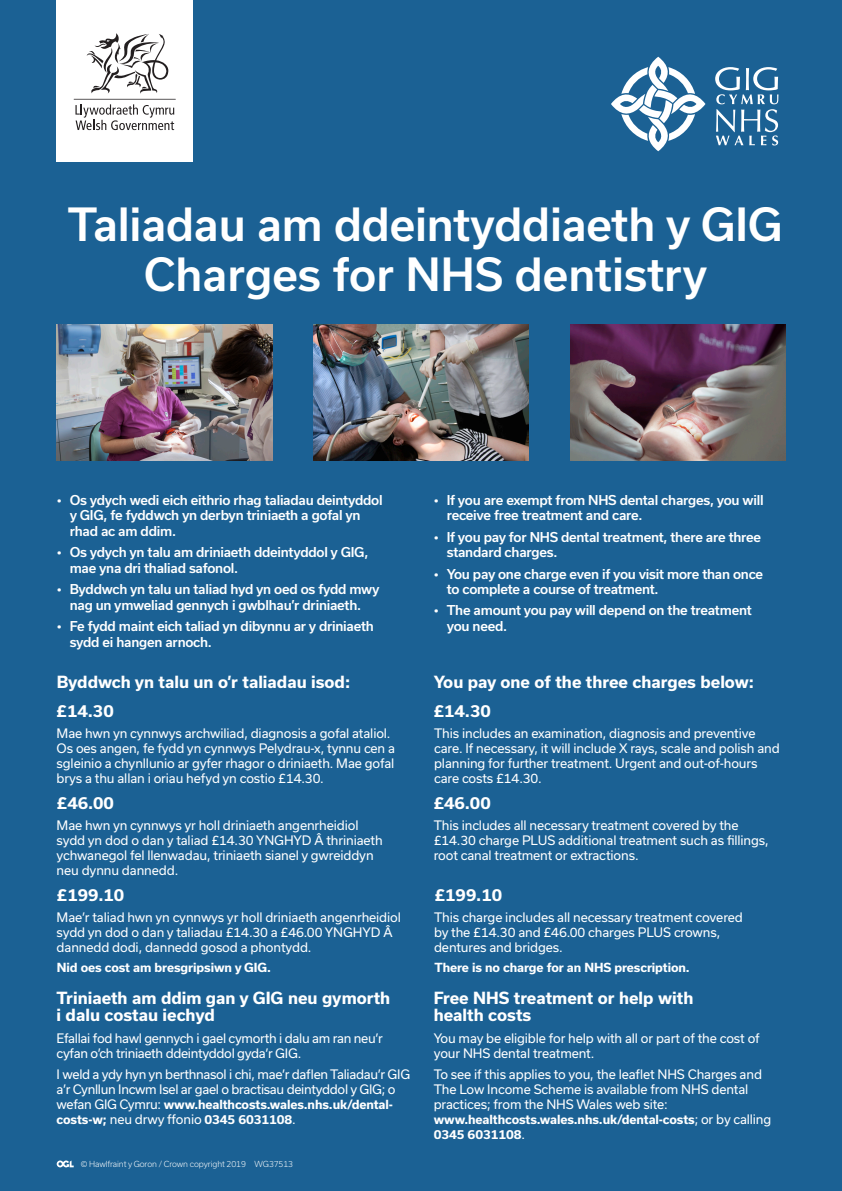
<style>
.page{position:relative;width:842px;height:1191px;background:#1b6194}
.page>*{position:absolute;margin:0;border:0;box-sizing:border-box;transform-origin:0 0}
.t1{font:500 43.7px "Usual";letter-spacing:-.005em;color:#fff}
.Subheading{font:700 16px/17.5px "Usual";color:#fff}
.t2{font:500 13px/15.6px "Usual";letter-spacing:-.02em;color:#fff}
.Body{font:12.5px/15px "Usual";letter-spacing:-.01em;color:#fff}
.Body-2{font:700 12px/15px "Usual";letter-spacing:-.01em;color:#fff}
.Body_-_reference{font:300 8px "Usual";letter-spacing:-.01em;color:#fff}
.s1{font-weight:400;font-size:12.5px}
</style>
<div class="page">
<div style="left:57px;top:0;width:136px;height:162px;background:#fff"></div>
<svg style="left:87px;top:33px;width:81px;height:61px"></svg>
<svg style="left:75px;top:104px;width:99px;height:26px"></svg>
<hr style="left:74px;top:99px;width:102px;height:1px;background:#231f20">
<svg style="left:611px;top:57px;width:94px;height:94px"></svg>
<svg style="left:715px;top:67px;width:63px;height:78px"></svg>
<svg style="left:57px;top:1160px;width:17px;height:7px"></svg>
<img style="left:57px;top:325px;width:215px;height:136px">
<img style="left:313px;top:325px;width:216px;height:136px">
<img style="left:570px;top:325px;width:216px;height:136px">
<h1 class="t1" style="left:68px;top:199px;width:717px">Taliadau am ddeintyddiaeth y GIG</h1>
<h2 class="t1" style="left:144px;top:249px;width:565px">Charges for NHS dentistry</h2>
<p class="t2" style="left:70px;top:492px;width:314px;text-indent:-13px">• Os ydych wedi eich eithrio rhag taliadau deintyddol y GIG, fe fyddwch yn derbyn triniaeth a gofal yn rhad ac am ddim.</p>
<p class="t2" style="left:70px;top:544px;width:300px;text-indent:-13px">• Os ydych yn talu am driniaeth ddeintyddol y GIG, mae yna dri thaliad safonol.</p>
<p class="t2" style="left:57px;top:581px;width:324px;text-align:center">• Byddwch yn talu un taliad hyd yn oed os fydd mwy nag un ymweliad gennych i gwblhau’r driniaeth.</p>
<p class="t2" style="left:70px;top:618px;width:306px;text-indent:-13px">• Fe fydd maint eich taliad yn dibynnu ar y driniaeth sydd ei hangen arnoch.</p>
<p class="t2" style="left:447px;top:492px;width:318px;text-indent:-13px">• If you are exempt from NHS dental charges, you will receive free treatment and care.</p>
<p class="t2" style="left:447px;top:529px;width:316px;text-indent:-13px">• If you pay for NHS dental treatment, there are three standard charges.</p>
<p class="t2" style="left:447px;top:566px;width:318px;text-indent:-13px">• You pay one charge even if you visit more than once to complete a course of treatment.</p>
<p class="t2" style="left:447px;top:602px;width:307px;text-indent:-13px">• The amount you pay will depend on the treatment you need.</p>
<p class="Subheading" style="left:57px;top:673px;width:295px">Byddwch yn talu un o’r taliadau isod:</p>
<p class="Subheading" style="left:434px;top:673px;width:322px">You pay one of the three charges below:</p>
<p class="Body" style="left:57px;top:725px;width:340px">Mae hwn yn cynnwys archwiliad, diagnosis a gofal ataliol.<br>Os oes angen, fe fydd yn cynnwys Pelydrau-x, tynnu cen a sgleinio a chynllunio ar gyfer rhagor o driniaeth. Mae gofal brys a thu allan i oriau hefyd yn costio £14.30.</p>
<p class="Body" style="left:434px;top:725px;width:347px">This includes an examination, diagnosis and preventive care. If necessary, it will include X rays, scale and polish and planning for further treatment. Urgent and out-of-hours care costs £14.30.</p>
<p class="Subheading" style="left:57px;top:702px;width:59px">£14.30</p>
<p class="Subheading" style="left:434px;top:702px;width:59px">£14.30</p>
<p class="Subheading" style="left:57px;top:794px;width:59px">£46.00</p>
<p class="Subheading" style="left:434px;top:794px;width:59px">£46.00</p>
<p class="Body" style="left:57px;top:817px;width:328px">Mae hwn yn cynnwys yr holl driniaeth angenrheidiol sydd yn dod o dan y taliad £14.30 YNGHYD Â thriniaeth ychwanegol fel llenwadau, triniaeth sianel y gwreiddyn neu dynnu dannedd.</p>
<p class="Body" style="left:434px;top:817px;width:337px">This includes all necessary treatment covered by the £14.30 charge PLUS additional treatment such as fillings, root canal treatment or extractions.</p>
<p class="Subheading" style="left:57px;top:886px;width:69px">£199.10</p>
<p class="Subheading" style="left:435px;top:886px;width:69px">£199.10</p>
<p class="Body" style="left:57px;top:909px;width:346px">Mae’r taliad hwn yn cynnwys yr holl driniaeth angenrheidiol sydd yn dod o dan y taliadau £14.30 a £46.00 YNGHYD Â dannedd dodi, dannedd gosod a phontydd.</p>
<p class="Body" style="left:434px;top:909px;width:310px">This charge includes all necessary treatment covered by the £14.30 and £46.00 charges PLUS crowns, dentures and bridges.</p>
<p class="Body-2" style="left:57px;top:960px;width:216px">Nid oes cost am bresgripsiwn y GIG.</p>
<p class="Body-2" style="left:434px;top:960px;width:257px">There is no charge for an NHS prescription.</p>
<p class="Subheading" style="left:57px;top:989px;width:335px">Triniaeth am ddim gan y GIG neu gymorth i dalu costau iechyd</p>
<p class="Body" style="left:57px;top:1030px;width:328px">Efallai fod hawl gennych i gael cymorth i dalu am ran neu’r cyfan o’ch triniaeth ddeintyddol gyda’r GIG.</p>
<p class="Body" style="left:57px;top:1066px;width:355px">I weld a ydy hyn yn berthnasol i chi, mae’r daflen Taliadau’r GIG a’r Cynllun Incwm Isel ar gael o bractisau deintyddol y GIG; o</p>
<p class="Body-2" style="left:57px;top:1096px;width:338px"><span class="s1">wefan GIG Cymru:</span> www.healthcosts.wales.nhs.uk/dental&shy;costs-w; <span class="s1">neu drwy ffonio</span> 0345 6031108<span class="s1">.</span></p>
<p class="Body_-_reference" style="left:81px;top:1159px;width:214px">© Hawlfraint y Goron / Crown copyright 2019 WG37513</p>
<p class="Subheading" style="left:434px;top:989px;width:261px">Free NHS treatment or help with health costs</p>
<p class="Body" style="left:434px;top:1030px;width:327px">You may be eligible for help with all or part of the cost of your NHS dental treatment.</p>
<p class="Body" style="left:434px;top:1066px;width:330px">To see if this applies to you, the leaflet NHS Charges and<br>The Low Income Scheme is available from NHS dental practices; from the NHS Wales web site:</p>
<p class="Body-2" style="left:434px;top:1111px;width:339px">www.healthcosts.wales.nhs.uk/dental-costs<span class="s1">; or by calling<br></span>0345 6031108<span class="s1">.</span></p>
</div>
